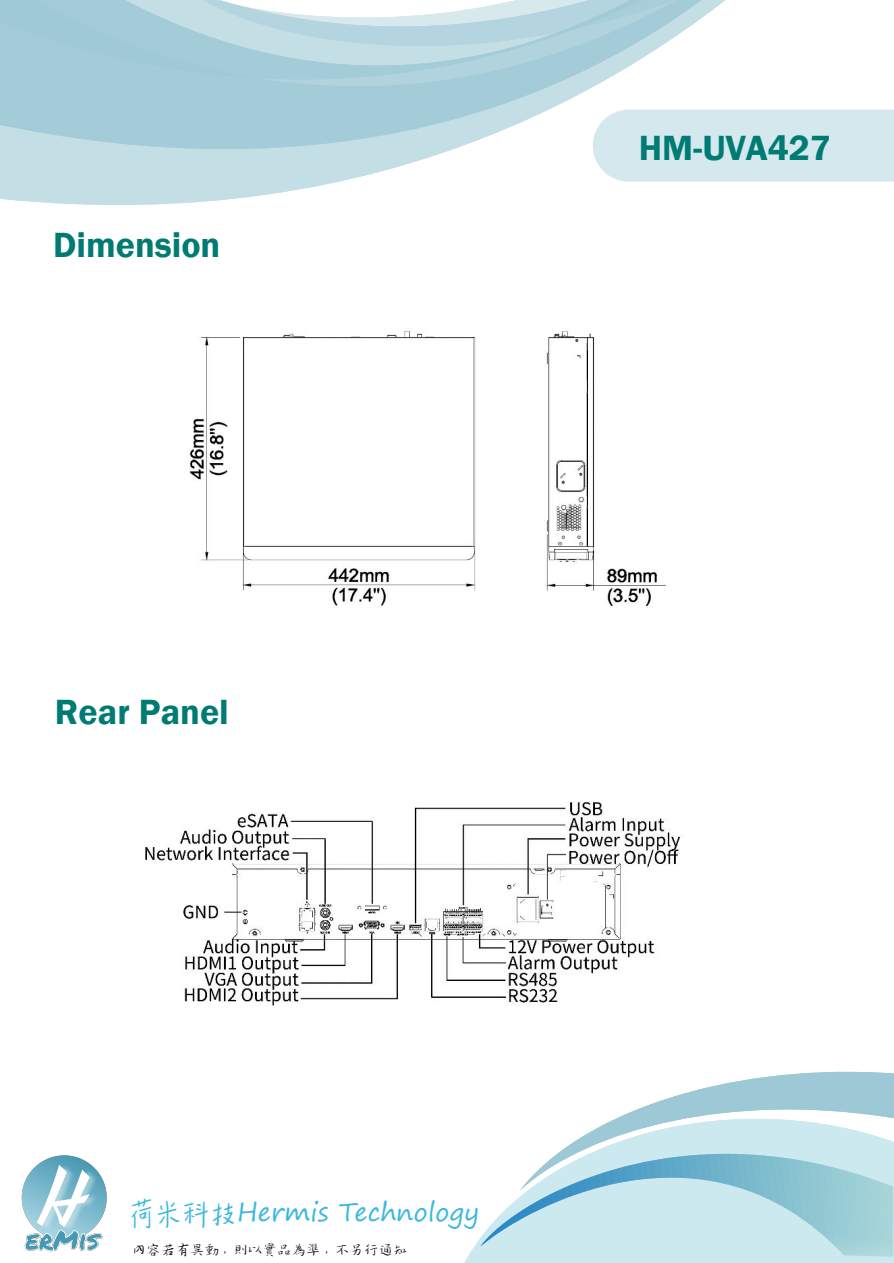
<style>
.page{position:relative;width:894px;height:1263px;background:#fff}
.page>*{position:absolute;margin:0;border:0;box-sizing:border-box;transform-origin:0 0}
.t1{font:600 36px "Franklin Gothic";color:#007b73}
.t2{font:25.5px "Segoe Print";color:#3db8df}
.t3{font:13.5px "Senty Bamboo Grove";color:#000}
.s1{font-family:"Franklin Gothic Demi";font-weight:400}
.s2{font-family:"Senty Vanilla"}
</style>
<div class="page">
<svg style="left:0;top:193px;width:277px;height:4px"></svg>
<svg style="left:0;top:183px;width:332px;height:4px"></svg>
<svg style="left:465px;top:1071px;width:427px;height:191px"></svg>
<img style="left:21px;top:1155px;width:86px;height:97px">
<svg style="left:0;top:0;width:893px;height:182px"></svg>
<img style="left:145px;top:801px;width:536px;height:204px">
<img style="left:189px;top:331px;width:477px;height:275px">
<p class="t1" style="left:53px;top:223px;width:169px">Dimension</p>
<p class="t1" style="left:55px;top:690px;width:175px">Rear Panel</p>
<p class="t1" style="left:638px;top:125px;width:194px"><span class="s1">HM-</span>UVA427</p>
<p class="t2" style="left:128px;top:1188px;width:352px"><span class="s2">荷米科技</span>Hermis Technology</p>
<p class="t3" style="left:132px;top:1240px;width:277px">內容若有異動，則以實品為準，不另行通知</p>
</div>
